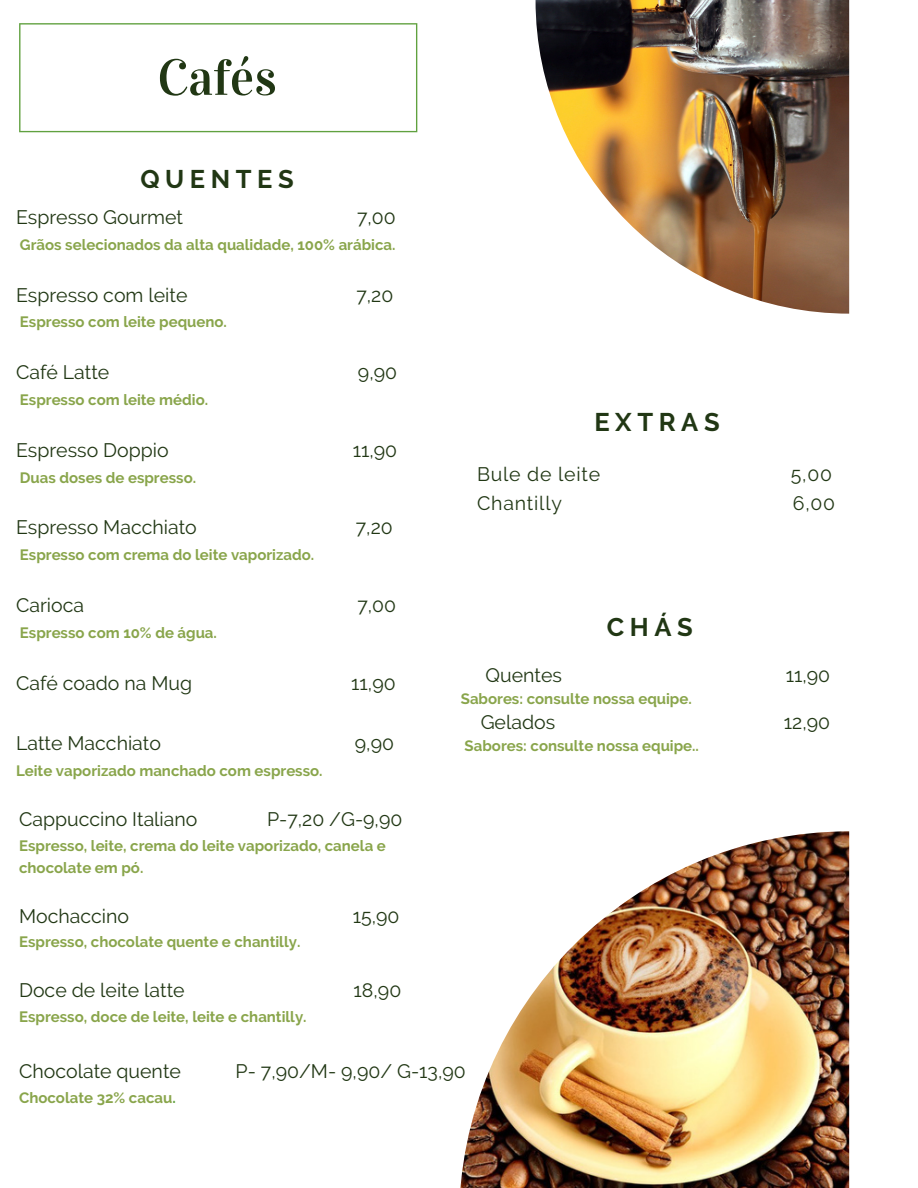
<style>
.page{position:relative;width:918px;height:1188px;background:#fff}
.page>*{position:absolute;margin:0;border:0;box-sizing:border-box;transform-origin:0 0}
.t1{font:50.55px "Vidaloka";color:#213714}
.t2{font:700 25.5px "Raleway";letter-spacing:.22em;color:#213714}
.t3{font:19.5px "Raleway";color:#213714}
.t4{font:19.5px "Raleway";letter-spacing:.04em;color:#213714}
.t5{font:700 15px/22.5px "Raleway";color:#89a54b}
.s1{color:#60a13f}
</style>
<div class="page">
<svg style="left:19px;top:23px;width:398px;height:109px"></svg>
<img style="left:460px;top:831px;width:389px;height:357px">
<img style="left:536px;top:0;width:313px;height:314px">
<h1 class="t1" style="left:158px;top:47px;width:121px">Cafés</h1>
<h2 class="t2" style="left:140px;top:164px;width:155px">QUENTES</h2>
<h3 class="t3" style="left:16px;top:206px;width:169px">Espresso Gourmet</h3>
<h3 class="t3" style="left:357px;top:206px;width:40px">7,00</h3>
<p class="t5" style="left:20px;top:233px;width:377px">Grãos selecionados da alta qualidade, 100% arábica.</p>
<h3 class="t3" style="left:16px;top:283px;width:173px">Espresso com leite</h3>
<h3 class="t3" style="left:356px;top:283px;width:38px">7,20</h3>
<p class="t5" style="left:20px;top:311px;width:209px">Espresso com leite pequeno.</p>
<h3 class="t3" style="left:16px;top:361px;width:95px">Café Latte</h3>
<h3 class="t3" style="left:358px;top:361px;width:41px">9,90</h3>
<p class="t5" style="left:20px;top:388px;width:190px">Espresso com leite médio.</p>
<h3 class="t3" style="left:16px;top:438px;width:154px">Espresso Doppio</h3>
<h3 class="t3" style="left:353px;top:438px;width:46px">11,90</h3>
<p class="t5" style="left:20px;top:466px;width:178px">Duas doses de espresso.</p>
<h3 class="t3" style="left:16px;top:516px;width:182px">Espresso Macchiato</h3>
<h3 class="t3" style="left:356px;top:516px;width:38px">7,20</h3>
<p class="t5" style="left:20px;top:544px;width:296px">Espresso com crema do leite vaporizado.</p>
<h3 class="t3" style="left:16px;top:594px;width:70px">Carioca</h3>
<h3 class="t3" style="left:357px;top:594px;width:40px">7,00</h3>
<p class="t5" style="left:20px;top:621px;width:199px">Espresso com 10% de água.</p>
<h3 class="t3" style="left:16px;top:671px;width:178px">Café coado na Mug</h3>
<h3 class="t3" style="left:351px;top:671px;width:46px">11,90</h3>
<h2 class="t2" style="left:594px;top:407px;width:127px">EXTRAS</h2>
<h3 class="t4" style="left:477px;top:462px;width:125px">Bule de leite</h3>
<h3 class="t3" style="left:791px;top:462px;width:43px">5,00</h3>
<h3 class="t4" style="left:477px;top:492px;width:86px">Chantilly</h3>
<h3 class="t3" style="left:793px;top:492px;width:44px">6,00</h3>
<h2 class="t2" style="left:607px;top:612px;width:88px">CHÁS</h2>
<h3 class="t3" style="left:486px;top:663px;width:78px">Quentes</h3>
<h3 class="t3" style="left:786px;top:663px;width:46px">11,90</h3>
<p class="t5" style="left:461px;top:687px;width:233px">Sabores: consulte nossa equipe.</p>
<h3 class="t3" style="left:481px;top:710px;width:76px">Gelados</h3>
<h3 class="t3" style="left:784px;top:710px;width:48px">12,90</h3>
<p class="t5" style="left:465px;top:735px;width:236px">Sabores: consulte nossa equipe..</p>
<h3 class="t3" style="left:16px;top:732px;width:146px">Latte Macchiato</h3>
<h3 class="t3" style="left:355px;top:732px;width:41px">9,90</h3>
<p class="t5" style="left:16px;top:760px;width:308px">Leite vaporizado manchado com espresso.</p>
<h3 class="t3" style="left:19px;top:808px;width:180px">Cappuccino Italiano</h3>
<h3 class="t3" style="left:267px;top:808px;width:137px">P-7,20 /G-9,90</h3>
<p class="t5" style="left:19px;top:834px;width:368px">Espresso, leite, crema do leite vaporizado, canela e chocolate em pó.</p>
<h3 class="t3" style="left:19px;top:904px;width:112px">Mochaccino</h3>
<h3 class="t3" style="left:353px;top:904px;width:48px">15,90</h3>
<p class="t5" style="left:19px;top:931px;width:283px">Espresso, chocolate quente e chantilly.</p>
<h3 class="t3" style="left:19px;top:979px;width:167px">Doce de leite latte</h3>
<h3 class="t3" style="left:354px;top:979px;width:49px">18,90</h3>
<p class="t5" style="left:19px;top:1005px;width:289px">Espresso, doce de leite, leite e chantilly.</p>
<h3 class="t3" style="left:19px;top:1060px;width:163px">Chocolate quente</h3>
<h3 class="t3" style="left:236px;top:1060px;width:232px">P- 7,90/M- 9,90/ G-13,90</h3>
<p class="t5" style="left:19px;top:1086px;width:158px">Chocolate 32% cacau<span class="s1">.</span></p>
</div>
